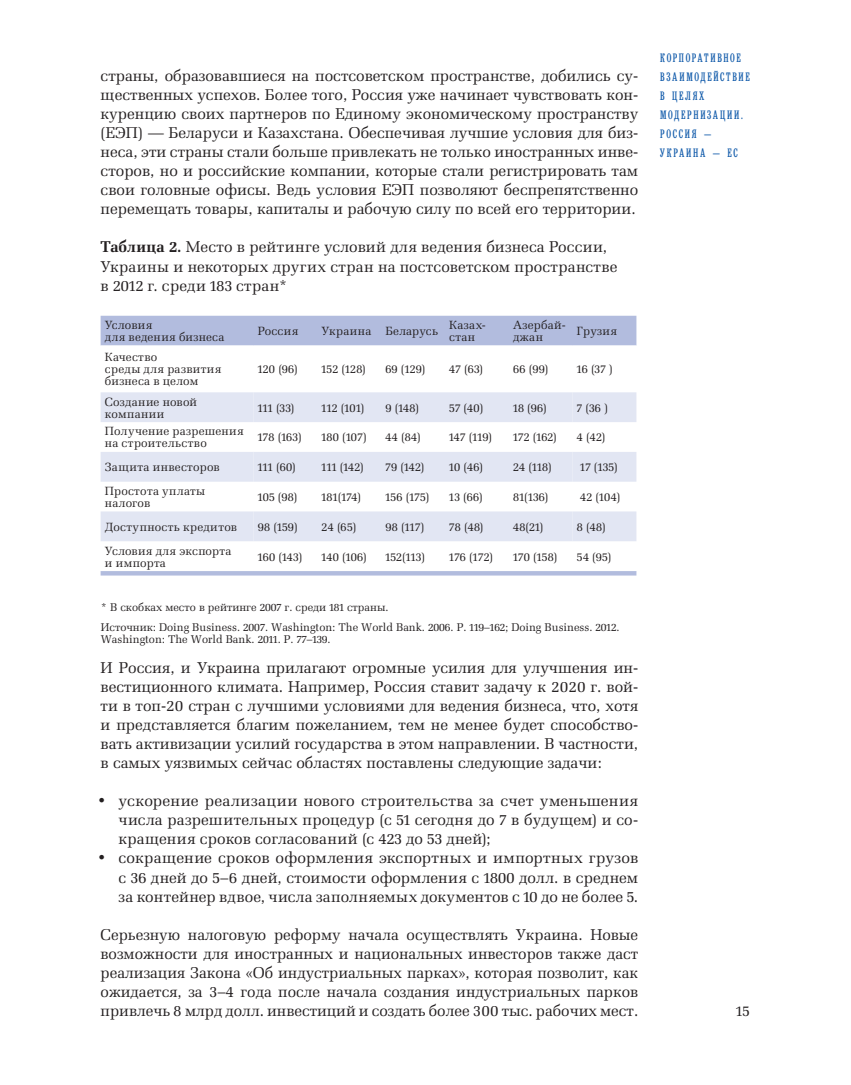
<style>
.page{position:relative;width:851px;height:1085px;background:#fff}
.page>*{position:absolute;margin:0;border:0;box-sizing:border-box;transform-origin:0 0}
.t1{font:15.75px/19px "Zapf Elliptical 711 BT";color:#231f20;text-align:justify}
.t2{font:15px "Zapf Elliptical 711 BT";color:#231f20}
.t3{font:12px/12px "Zapf Elliptical 711 BT";letter-spacing:.02em;color:#231f20}
.t4{font:12px/19px "Bruskovaya Narrow C";letter-spacing:.14em;color:#135cab}
.t5{font:11.25px/20.5px "Zapf Elliptical 711 BT";color:#231f20}
.s1{font-weight:700}
</style>
<div class="page">
<div style="left:101px;top:316px;width:535px;height:259px;background:#b2bcde"></div>
<svg style="left:101px;top:345px;width:535px;height:226px"></svg>
<svg style="left:253px;top:345px;width:319px;height:226px"></svg>
<svg style="left:101px;top:392px;width:535px;height:149px;fill:#e2e6f3"></svg>
<svg style="left:253px;top:392px;width:319px;height:149px;fill:#e2e6f3"></svg>
<p class="t1" style="left:101px;top:66px;width:539px">страны, образовавшиеся на постсоветском пространстве, добились су&shy;щественных успехов. Более того, Россия уже начинает чувствовать кон&shy;куренцию своих партнеров по Единому экономическому пространству (ЕЭП) — Беларуси и Казахстана. Обеспечивая лучшие условия для биз&shy;неса, эти страны стали больше привлекать не только иностранных инве&shy;сторов, но и российские компании, которые стали регистрировать там свои головные офисы. Ведь условия ЕЭП позволяют беспрепятственно перемещать товары, капиталы и рабочую силу по всей его территории.</p>
<p class="t1" style="left:101px;top:237px;width:518px;text-align:left"><span class="s1">Таблица 2.</span> Место в рейтинге условий для ведения бизнеса России,<br>Украины и некоторых других стран на постсоветском пространстве в 2012 г. среди 183 стран*</p>
<p class="t3" style="left:105px;top:319px;width:121px">Условия<br>для ведения бизнеса</p>
<p class="t3" style="left:258px;top:325px;width:42px">Россия</p>
<p class="t3" style="left:321px;top:325px;width:118px">Украина Беларусь</p>
<p class="t3" style="left:449px;top:319px;width:38px">Казах&shy;стан</p>
<p class="t3" style="left:513px;top:319px;width:53px">Азербай&shy;джан</p>
<p class="t3" style="left:576px;top:325px;width:42px">Грузия</p>
<p class="t3" style="left:105px;top:351px;width:118px">Качество<br>среды для развития бизнеса в целом</p>
<p class="t3" style="left:258px;top:363px;width:42px">120 (96)</p>
<p class="t3" style="left:321px;top:363px;width:46px">152 (128)</p>
<p class="t3" style="left:385px;top:363px;width:42px">69 (129)</p>
<p class="t3" style="left:449px;top:363px;width:35px">47 (63)</p>
<p class="t3" style="left:513px;top:363px;width:37px">66 (99)</p>
<p class="t3" style="left:576px;top:363px;width:38px">16 (37 )</p>
<p class="t3" style="left:105px;top:395px;width:94px">Создание новой компании</p>
<p class="t3" style="left:258px;top:401px;width:38px">111 (33)</p>
<p class="t3" style="left:321px;top:401px;width:44px">112 (101)</p>
<p class="t3" style="left:385px;top:401px;width:35px">9 (148)</p>
<p class="t3" style="left:449px;top:401px;width:36px">57 (40)</p>
<p class="t3" style="left:513px;top:401px;width:35px">18 (96)</p>
<p class="t3" style="left:576px;top:401px;width:33px">7 (36 )</p>
<p class="t3" style="left:105px;top:425px;width:140px">Получение разрешения на строительство</p>
<p class="t3" style="left:258px;top:431px;width:45px">178 (163)</p>
<p class="t3" style="left:321px;top:431px;width:46px">180 (107)</p>
<p class="t3" style="left:385px;top:431px;width:37px">44 (84)</p>
<p class="t3" style="left:449px;top:431px;width:44px">147 (119)</p>
<p class="t3" style="left:513px;top:431px;width:45px">172 (162)</p>
<p class="t3" style="left:577px;top:431px;width:30px">4 (42)</p>
<p class="t3" style="left:105px;top:461px;width:116px">Защита инвесторов</p>
<p class="t3" style="left:258px;top:461px;width:40px">111 (60)</p>
<p class="t3" style="left:321px;top:461px;width:44px">111 (142)</p>
<p class="t3" style="left:385px;top:461px;width:40px">79 (142)</p>
<p class="t3" style="left:449px;top:461px;width:35px">10 (46)</p>
<p class="t3" style="left:513px;top:461px;width:40px">24 (118)</p>
<p class="t3" style="left:580px;top:461px;width:39px">17 (135)</p>
<p class="t3" style="left:105px;top:485px;width:102px">Простота уплаты налогов</p>
<p class="t3" style="left:258px;top:491px;width:41px">105 (98)</p>
<p class="t3" style="left:321px;top:491px;width:41px">181(174)</p>
<p class="t3" style="left:385px;top:491px;width:46px">156 (175)</p>
<p class="t3" style="left:449px;top:491px;width:35px">13 (66)</p>
<p class="t3" style="left:513px;top:491px;width:37px">81(136)</p>
<p class="t3" style="left:580px;top:491px;width:42px">42 (104)</p>
<p class="t3" style="left:105px;top:520px;width:134px">Доступность кредитов</p>
<p class="t3" style="left:258px;top:520px;width:41px">98 (159)</p>
<p class="t3" style="left:321px;top:520px;width:36px">24 (65)</p>
<p class="t3" style="left:385px;top:520px;width:40px">98 (117)</p>
<p class="t3" style="left:449px;top:520px;width:36px">78 (48)</p>
<p class="t3" style="left:513px;top:520px;width:32px">48(21)</p>
<p class="t3" style="left:577px;top:520px;width:30px">8 (48)</p>
<p class="t3" style="left:105px;top:544px;width:128px">Условия для экспорта и импорта</p>
<p class="t3" style="left:258px;top:550px;width:46px">160 (143)</p>
<p class="t3" style="left:321px;top:550px;width:47px">140 (106)</p>
<p class="t3" style="left:385px;top:550px;width:41px">152(113)</p>
<p class="t3" style="left:449px;top:550px;width:45px">176 (172)</p>
<p class="t3" style="left:513px;top:550px;width:46px">170 (158)</p>
<p class="t3" style="left:577px;top:550px;width:36px">54 (95)</p>
<p class="t5" style="left:101px;top:596px;width:520px">* В скобках место в рейтинге 2007 г. среди 181 страны.<br>Источник: Doing Business. 2007. Washington: The World Bank. 2006. Р. 119–162; Doing Business. 2012.</p>
<p class="t5" style="left:101px;top:628px;width:231px">Washington: The World Bank. 2011. Р. 77–139.</p>
<p class="t1" style="left:101px;top:657px;width:539px">И Россия, и Украина прилагают огромные усилия для улучшения ин&shy;вестиционного климата. Например, Россия ставит задачу к 2020 г. вой&shy;ти в топ-20 стран с лучшими условиями для ведения бизнеса, что, хотя и представляется благим пожеланием, тем не менее будет способство&shy;вать активизации усилий государства в этом направлении. В частности, в самых уязвимых сейчас областях поставлены следующие задачи:</p>
<p class="t1" style="left:119px;top:791px;width:521px;text-indent:-21px">• ускорение реализации нового строительства за счет уменьшения числа разрешительных процедур (с 51 сегодня до 7 в будущем) и со&shy;кращения сроков согласований (с 423 до 53 дней);</p>
<p class="t1" style="left:119px;top:848px;width:521px;text-indent:-21px">• сокращение сроков оформления экспортных и импортных грузов с 36 дней до 5–6 дней, стоимости оформления с 1800 долл. в среднем за контейнер вдвое, числа заполняемых документов с 10 до не более 5.</p>
<p class="t1" style="left:101px;top:924px;width:539px">Серьезную налоговую реформу начала осуществлять Украина. Новые возможности для иностранных и национальных инвесторов также даст реализация Закона «Об индустриальных парках», которая позволит, как ожидается, за 3–4 года после начала создания индустриальных парков привлечь 8 млрд долл. инвестиций и создать более 300 тыс. рабочих мест.</p>
<p class="t4" style="left:659px;top:48px;width:91px">Корпоративное взаимодействие в целях модернизации.<br>Россия —<br>Украина — ЕС</p>
<p class="t2" style="left:736px;top:1002px;width:15px">15</p>
</div>
